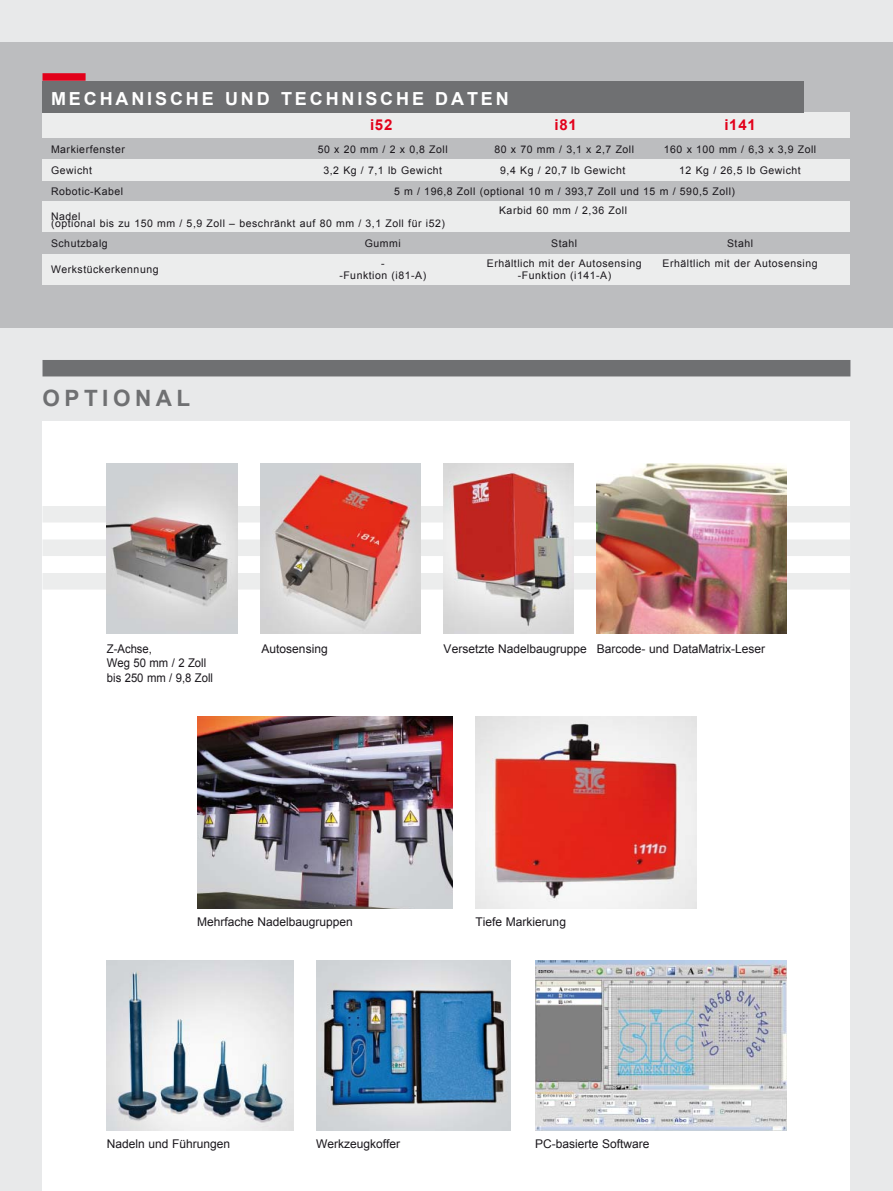
<style>
.page{position:relative;width:893px;height:1191px;background:#fff}
.page>*{position:absolute;margin:0;border:0;box-sizing:border-box;transform-origin:0 0}
.t1{font:700 22.5px "Arial";letter-spacing:.2em;color:#6f7072}
.t2{font:700 18px "Arial";letter-spacing:.16em;color:#fff}
.t3{font:700 15px "Arial";letter-spacing:.05em;color:#e2001a}
.t4{font:12px "Arial";color:#1a171c}
.t5{font:12px/14.4px "Arial";color:#1a171c;scale:.94 1}
.t6{font:10.5px "Arial";letter-spacing:.05em;color:#1a171c}
</style>
<div class="page">
<div style="left:0;top:0;width:893px;height:1190px;background:#e8e9ea"></div>
<div style="left:0;top:43px;width:893px;height:285px;background:#bcbdbf"></div>
<div style="left:43px;top:421px;width:807px;height:769px;background:#fff"></div>
<div style="left:43px;top:112px;width:807px;height:26px;background:#eceded"></div>
<div style="left:43px;top:159px;width:807px;height:22px;background:#eceded"></div>
<div style="left:43px;top:201px;width:807px;height:31px;background:#eceded"></div>
<div style="left:43px;top:360px;width:807px;height:16px;background:#6f7072"></div>
<div style="left:43px;top:506px;width:807px;height:16px;background:#eceded"></div>
<div style="left:43px;top:539px;width:807px;height:17px;background:#eceded"></div>
<div style="left:43px;top:573px;width:807px;height:16px;background:#eceded"></div>
<div style="left:43px;top:81px;width:761px;height:31px;background:#6f7072"></div>
<div style="left:43px;top:73px;width:43px;height:8px;background:#e2001a"></div>
<img style="left:107px;top:463px;width:131px;height:171px">
<img style="left:261px;top:463px;width:159px;height:170px">
<img style="left:476px;top:716px;width:220px;height:192px">
<img style="left:107px;top:960px;width:186px;height:170px">
<img style="left:535px;top:960px;width:251px;height:170px">
<div style="left:43px;top:254px;width:807px;height:30px;background:#eceded"></div>
<img style="left:444px;top:463px;width:129px;height:170px">
<img style="left:597px;top:463px;width:190px;height:170px">
<img style="left:316px;top:960px;width:195px;height:170px">
<img style="left:197px;top:716px;width:255px;height:192px">
<h2 class="t2" style="left:51px;top:88px;width:459px">MECHANISCHE UND TECHNISCHE DATEN</h2>
<h3 class="t3" style="left:370px;top:117px;width:24px">i52</h3>
<h3 class="t3" style="left:554px;top:117px;width:24px">i81</h3>
<h3 class="t3" style="left:724px;top:117px;width:33px">i141</h3>
<p class="t6" style="left:51px;top:143px;width:75px">Markierfenster</p>
<p class="t6" style="left:318px;top:143px;width:131px">50 x 20 mm / 2 x 0,8 Zoll</p>
<p class="t6" style="left:494px;top:143px;width:141px">80 x 70 mm / 3,1 x 2,7 Zoll</p>
<p class="t6" style="left:664px;top:143px;width:154px">160 x 100 mm / 6,3 x 3,9 Zoll</p>
<p class="t6" style="left:51px;top:164px;width:43px">Gewicht</p>
<p class="t6" style="left:323px;top:164px;width:120px">3,2 Kg / 7,1 lb Gewicht</p>
<p class="t6" style="left:500px;top:164px;width:127px">9,4 Kg / 20,7 lb Gewicht</p>
<p class="t6" style="left:679px;top:164px;width:123px">12 Kg / 26,5 lb Gewicht</p>
<p class="t6" style="left:51px;top:185px;width:74px">Robotic-Kabel</p>
<p class="t6" style="left:394px;top:185px;width:343px">5 m / 196,8 Zoll (optional 10 m / 393,7 Zoll und 15 m / 590,5 Zoll)</p>
<p class="t6" style="left:51px;top:211px;width:31px">Nadel</p>
<p class="t6" style="left:499px;top:205px;width:129px">Karbid 60 mm / 2,36 Zoll</p>
<p class="t6" style="left:51px;top:217px;width:395px">(optional bis zu 150 mm / 5,9 Zoll – beschränkt auf 80 mm / 3,1 Zoll für i52)</p>
<p class="t6" style="left:51px;top:237px;width:58px">Schutzbalg</p>
<p class="t6" style="left:365px;top:237px;width:37px">Gummi</p>
<p class="t6" style="left:551px;top:237px;width:28px">Stahl</p>
<p class="t6" style="left:727px;top:237px;width:28px">Stahl</p>
<p class="t6" style="left:51px;top:263px;width:109px">Werkstückerkennung</p>
<p class="t6" style="left:381px;top:257px;width:5px">-</p>
<p class="t6" style="left:487px;top:257px;width:156px">Erhältlich mit der Autosensing</p>
<p class="t6" style="left:663px;top:257px;width:156px">Erhältlich mit der Autosensing</p>
<p class="t6" style="left:339px;top:270px;width:88px">-Funktion (i81-A)</p>
<p class="t6" style="left:518px;top:270px;width:95px">-Funktion (i141-A)</p>
<h1 class="t1" style="left:43px;top:386px;width:149px">OPTIONAL</h1>
<p class="t5" style="left:107px;top:641px;width:115px">Z-Achse,<br>Weg 50 mm / 2 Zoll bis 250 mm / 9,8 Zoll</p>
<p class="t4" style="left:262px;top:642px;width:68px">Autosensing</p>
<p class="t4" style="left:444px;top:642px;width:323px">Versetzte Nadelbaugruppe Barcode- und DataMatrix-Leser</p>
<p class="t4" style="left:197px;top:914px;width:157px">Mehrfache Nadelbaugruppen</p>
<p class="t4" style="left:476px;top:914px;width:92px">Tiefe Markierung</p>
<p class="t4" style="left:316px;top:1136px;width:86px">Werkzeugkoffer</p>
<p class="t4" style="left:107px;top:1136px;width:125px">Nadeln und Führungen</p>
<p class="t4" style="left:535px;top:1137px;width:116px">PC-basierte Software</p>
</div>
